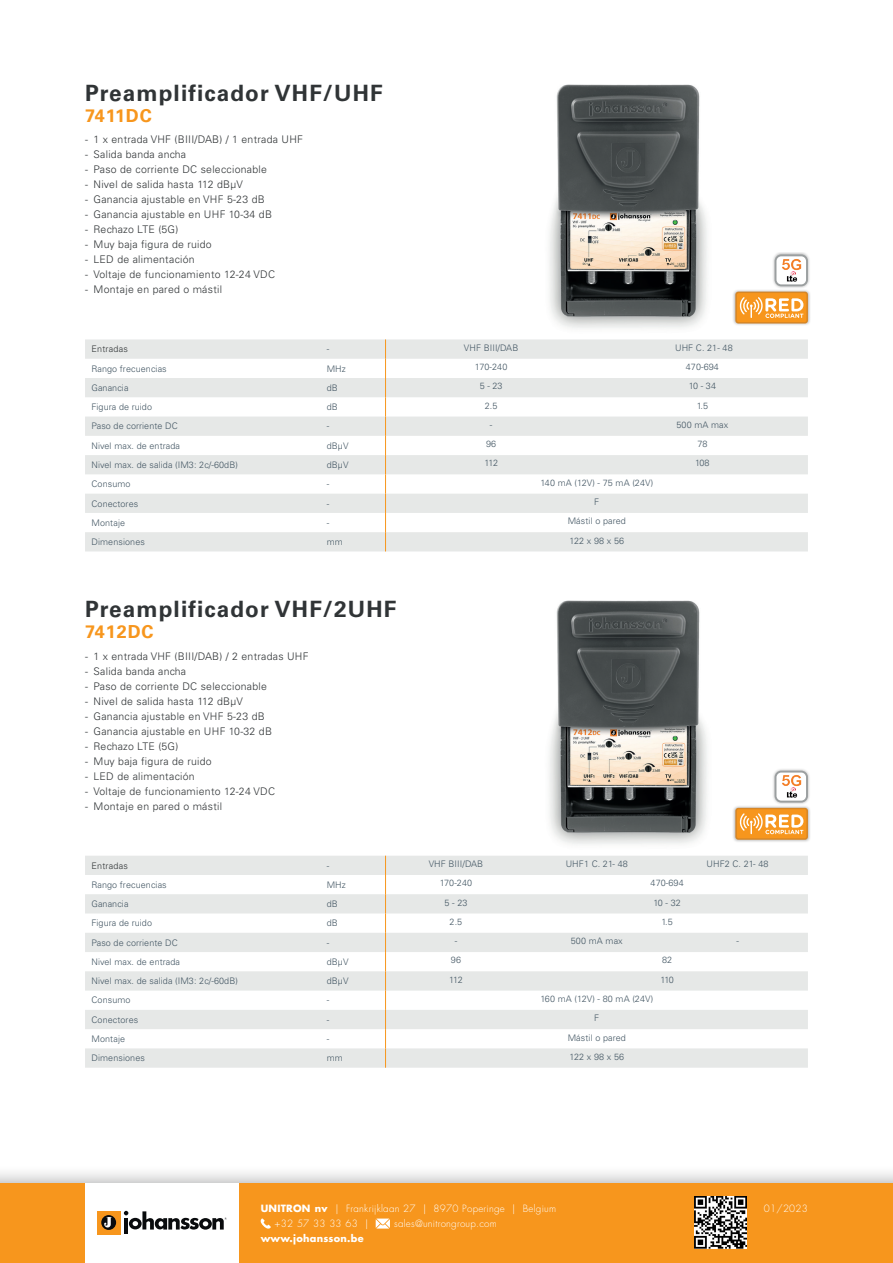
<style>
.page{position:relative;width:893px;height:1263px;background:#fff}
.page>*{position:absolute;margin:0;border:0;box-sizing:border-box;transform-origin:0 0}
.t1{font:700 22.5px "Univers LT Std";letter-spacing:.05em;color:#303436}
.t2{font:700 18px "Univers LT Std";letter-spacing:.05em;color:#f7961d}
.t3{font:300 10.5px "Univers LT Std";letter-spacing:.025em;color:#303436}
.t4{font:300 9.75px "Futura Std";letter-spacing:.025em;color:#fff}
.t5{font:700 9.75px "Futura Std";letter-spacing:.025em;color:#fff}
.t6{font:300 9px "Univers LT Std";letter-spacing:.01em;color:#435663}
.t7{font:300 9px "Univers LT Std";letter-spacing:.025em;color:#303436}
.s1{font-weight:700}
</style>
<div class="page">
<div style="left:772px;top:252px;width:39px;height:37px;background:#090b0d;opacity:.34"></div>
<div style="left:775px;top:255px;width:32px;height:30px;background:#fff;border-radius:6px"></div>
<div style="left:775px;top:254px;width:33px;height:32px;border:2px solid #9b9fa0;border-radius:6px"></div>
<img style="left:777px;top:258px;width:29px;height:25px">
<div style="left:772px;top:768px;width:39px;height:38px;background:#090b0d;opacity:.34"></div>
<div style="left:775px;top:771px;width:33px;height:31px;border:2px solid #9b9fa0;border-radius:6px"></div>
<img style="left:777px;top:774px;width:29px;height:25px">
<div style="left:733px;top:289px;width:78px;height:37px;background:#090b0d;opacity:.34"></div>
<div style="left:735px;top:292px;width:73px;height:31px;background:#dd8923;border-radius:3px"></div>
<div style="left:737px;top:293px;width:69px;height:29px;background:#f7961d;border-radius:2px"></div>
<svg style="left:739px;top:297px;width:64px;height:21px"></svg>
<div style="left:733px;top:805px;width:78px;height:37px;background:#090b0d;opacity:.34"></div>
<div style="left:735px;top:808px;width:73px;height:32px;background:#e08b23;border-radius:3px"></div>
<div style="left:737px;top:809px;width:69px;height:29px;background:#f7961d;border-radius:2px"></div>
<svg style="left:739px;top:813px;width:64px;height:21px"></svg>
<img style="left:549px;top:84px;width:158px;height:244px">
<img style="left:549px;top:600px;width:158px;height:244px">
<div style="left:0;top:1164px;width:893px;height:99px;background:#090b0d;opacity:.4"></div>
<div style="left:0;top:1183px;width:893px;height:80px;background:#f7961d"></div>
<div style="left:85px;top:1183px;width:154px;height:80px;background:#fff"></div>
<svg style="left:261px;top:1218px;width:10px;height:10px"></svg>
<svg style="left:376px;top:1218px;width:14px;height:10px"></svg>
<div style="left:97px;top:1211px;width:23px;height:23px;background:#f7961d"></div>
<svg style="left:101px;top:1215px;width:15px;height:15px"></svg>
<svg style="left:104px;top:1217px;width:8px;height:11px"></svg>
<hr style="left:124px;top:1218px;width:4px;height:16px;background:#090b0d">
<svg style="left:124px;top:1211px;width:103px;height:19px"></svg>
<svg style="left:85px;top:339px;width:723px;height:212px;fill:#e7e8e8"></svg>
<svg style="left:385px;top:339px;width:1px;height:212px"></svg>
<svg style="left:85px;top:856px;width:723px;height:212px;fill:#e7e8e8"></svg>
<svg style="left:385px;top:856px;width:1px;height:212px"></svg>
<img style="left:695px;top:1196px;width:52px;height:52px">
<h1 class="t1" style="left:85px;top:80px;width:299px">Preamplificador VHF/UHF</h1>
<h2 class="t2" style="left:85px;top:105px;width:68px">7411DC</h2>
<p class="t3" style="left:85px;top:133px;width:220px">- 1 x entrada VHF (BIII/DAB) / 1 entrada UHF</p>
<p class="t3" style="left:85px;top:148px;width:103px">- Salida banda ancha</p>
<p class="t3" style="left:85px;top:163px;width:183px">- Paso de corriente DC seleccionable</p>
<p class="t3" style="left:85px;top:178px;width:159px">- Nivel de salida hasta 112 dBµV</p>
<p class="t3" style="left:85px;top:193px;width:181px">- Ganancia ajustable en VHF 5-23 dB</p>
<p class="t3" style="left:85px;top:208px;width:188px">- Ganancia ajustable en UHF 10-34 dB</p>
<p class="t3" style="left:85px;top:223px;width:95px">- Rechazo LTE (5G)</p>
<p class="t3" style="left:85px;top:238px;width:128px">- Muy baja figura de ruido</p>
<p class="t3" style="left:85px;top:253px;width:111px">- LED de alimentación</p>
<p class="t3" style="left:85px;top:268px;width:192px">- Voltaje de funcionamiento 12-24 VDC</p>
<p class="t3" style="left:85px;top:283px;width:138px">- Montaje en pared o mástil</p>
<p class="t7" style="left:91px;top:344px;width:38px">Entradas</p>
<p class="t6" style="left:327px;top:344px;width:4px">-</p>
<p class="t6" style="left:464px;top:342px;width:56px">VHF BIII/DAB</p>
<p class="t6" style="left:675px;top:342px;width:59px">UHF C. 21- 48</p>
<p class="t6" style="left:91px;top:363px;width:77px">Rango frecuencias</p>
<p class="t6" style="left:327px;top:363px;width:21px">MHz</p>
<p class="t6" style="left:475px;top:361px;width:34px">170-240</p>
<p class="t6" style="left:686px;top:361px;width:35px">470-694</p>
<p class="t6" style="left:91px;top:382px;width:39px">Ganancia</p>
<p class="t6" style="left:327px;top:382px;width:13px">dB</p>
<p class="t6" style="left:480px;top:381px;width:24px">5 - 23</p>
<p class="t6" style="left:689px;top:381px;width:29px">10 - 34</p>
<p class="t6" style="left:91px;top:402px;width:62px">Figura de ruido</p>
<p class="t6" style="left:327px;top:402px;width:13px">dB</p>
<p class="t6" style="left:485px;top:400px;width:14px">2.5</p>
<p class="t6" style="left:697px;top:400px;width:13px">1.5</p>
<p class="t6" style="left:91px;top:421px;width:88px">Paso de corriente DC</p>
<p class="t6" style="left:327px;top:421px;width:4px">-</p>
<p class="t6" style="left:490px;top:419px;width:4px">-</p>
<p class="t6" style="left:676px;top:419px;width:54px">500 mA max</p>
<p class="t6" style="left:91px;top:440px;width:90px">Nivel max. de entrada</p>
<p class="t6" style="left:327px;top:440px;width:23px">dBμV</p>
<p class="t6" style="left:486px;top:439px;width:12px">96</p>
<p class="t6" style="left:697px;top:439px;width:12px">78</p>
<p class="t6" style="left:91px;top:459px;width:148px">Nivel max. de salida (IM3: 2c/-60dB)</p>
<p class="t6" style="left:327px;top:459px;width:23px">dBμV</p>
<p class="t6" style="left:484px;top:458px;width:15px">112</p>
<p class="t6" style="left:695px;top:458px;width:16px">108</p>
<p class="t6" style="left:91px;top:479px;width:41px">Consumo</p>
<p class="t6" style="left:327px;top:479px;width:4px">-</p>
<p class="t6" style="left:540px;top:477px;width:114px">140 mA (12V) - 75 mA (24V)</p>
<p class="t6" style="left:91px;top:498px;width:48px">Conectores</p>
<p class="t6" style="left:327px;top:498px;width:4px">-</p>
<p class="t6" style="left:594px;top:496px;width:7px">F</p>
<p class="t6" style="left:91px;top:517px;width:35px">Montaje</p>
<p class="t6" style="left:327px;top:517px;width:4px">-</p>
<p class="t6" style="left:568px;top:516px;width:60px">Mástil o pared</p>
<p class="t6" style="left:92px;top:536px;width:55px">Dimensiones</p>
<p class="t6" style="left:327px;top:536px;width:18px">mm</p>
<p class="t6" style="left:569px;top:535px;width:56px">122 x 98 x 56</p>
<h1 class="t1" style="left:85px;top:596px;width:313px">Preamplificador VHF/2UHF</h1>
<h2 class="t2" style="left:85px;top:621px;width:70px">7412DC</h2>
<p class="t3" style="left:85px;top:649px;width:225px">- 1 x entrada VHF (BIII/DAB) / 2 entradas UHF</p>
<p class="t3" style="left:85px;top:664px;width:103px">- Salida banda ancha</p>
<p class="t3" style="left:85px;top:679px;width:183px">- Paso de corriente DC seleccionable</p>
<p class="t3" style="left:85px;top:694px;width:159px">- Nivel de salida hasta 112 dBµV</p>
<p class="t3" style="left:85px;top:709px;width:181px">- Ganancia ajustable en VHF 5-23 dB</p>
<p class="t3" style="left:85px;top:724px;width:188px">- Ganancia ajustable en UHF 10-32 dB</p>
<p class="t3" style="left:85px;top:739px;width:95px">- Rechazo LTE (5G)</p>
<p class="t3" style="left:85px;top:754px;width:128px">- Muy baja figura de ruido</p>
<p class="t3" style="left:85px;top:769px;width:111px">- LED de alimentación</p>
<p class="t3" style="left:85px;top:784px;width:192px">- Voltaje de funcionamiento 12-24 VDC</p>
<p class="t3" style="left:85px;top:800px;width:138px">- Montaje en pared o mástil</p>
<p class="t7" style="left:91px;top:860px;width:38px">Entradas</p>
<p class="t6" style="left:327px;top:860px;width:4px">-</p>
<p class="t6" style="left:429px;top:858px;width:56px">VHF BIII/DAB</p>
<p class="t6" style="left:566px;top:858px;width:64px">UHF1 C. 21- 48</p>
<p class="t6" style="left:706px;top:858px;width:64px">UHF2 C. 21- 48</p>
<p class="t6" style="left:91px;top:879px;width:77px">Rango frecuencias</p>
<p class="t6" style="left:327px;top:879px;width:21px">MHz</p>
<p class="t6" style="left:440px;top:878px;width:34px">170-240</p>
<p class="t6" style="left:651px;top:878px;width:35px">470-694</p>
<p class="t6" style="left:91px;top:898px;width:39px">Ganancia</p>
<p class="t6" style="left:327px;top:898px;width:13px">dB</p>
<p class="t6" style="left:444px;top:897px;width:24px">5 - 23</p>
<p class="t6" style="left:653px;top:897px;width:29px">10 - 32</p>
<p class="t6" style="left:91px;top:918px;width:62px">Figura de ruido</p>
<p class="t6" style="left:327px;top:918px;width:13px">dB</p>
<p class="t6" style="left:450px;top:916px;width:14px">2.5</p>
<p class="t6" style="left:661px;top:916px;width:13px">1.5</p>
<p class="t6" style="left:91px;top:937px;width:88px">Paso de corriente DC</p>
<p class="t6" style="left:327px;top:937px;width:4px">-</p>
<p class="t6" style="left:455px;top:935px;width:4px">-</p>
<p class="t6" style="left:571px;top:935px;width:54px">500 mA max</p>
<p class="t6" style="left:736px;top:935px;width:4px">-</p>
<p class="t6" style="left:91px;top:956px;width:90px">Nivel max. de entrada</p>
<p class="t6" style="left:327px;top:956px;width:23px">dBμV</p>
<p class="t6" style="left:451px;top:955px;width:12px">96</p>
<p class="t6" style="left:662px;top:955px;width:12px">82</p>
<p class="t6" style="left:91px;top:975px;width:148px">Nivel max. de salida (IM3: 2c/-60dB)</p>
<p class="t6" style="left:327px;top:975px;width:23px">dBμV</p>
<p class="t6" style="left:449px;top:974px;width:15px">112</p>
<p class="t6" style="left:660px;top:974px;width:15px">110</p>
<p class="t6" style="left:91px;top:995px;width:41px">Consumo</p>
<p class="t6" style="left:327px;top:995px;width:4px">-</p>
<p class="t6" style="left:540px;top:993px;width:114px">160 mA (12V) - 80 mA (24V)</p>
<p class="t6" style="left:91px;top:1014px;width:48px">Conectores</p>
<p class="t6" style="left:327px;top:1014px;width:4px">-</p>
<p class="t6" style="left:594px;top:1013px;width:7px">F</p>
<p class="t6" style="left:91px;top:1033px;width:35px">Montaje</p>
<p class="t6" style="left:327px;top:1033px;width:4px">-</p>
<p class="t6" style="left:568px;top:1032px;width:60px">Mástil o pared</p>
<p class="t6" style="left:92px;top:1053px;width:55px">Dimensiones</p>
<p class="t6" style="left:327px;top:1053px;width:18px">mm</p>
<p class="t6" style="left:569px;top:1051px;width:56px">122 x 98 x 56</p>
<p class="t4" style="left:261px;top:1202px;width:297px"><span class="s1">UNITRON nv</span> | Frankrijklaan 27 | 8970 Poperinge | Belgium</p>
<p class="t4" style="left:764px;top:1202px;width:45px">01/2023</p>
<p class="t4" style="left:275px;top:1217px;width:95px">+32 57 33 33 63 |</p>
<p class="t4" style="left:394px;top:1217px;width:104px">sales@unitrongroup.com</p>
<p class="t5" style="left:261px;top:1231px;width:105px">www.johansson.be</p>
</div>
